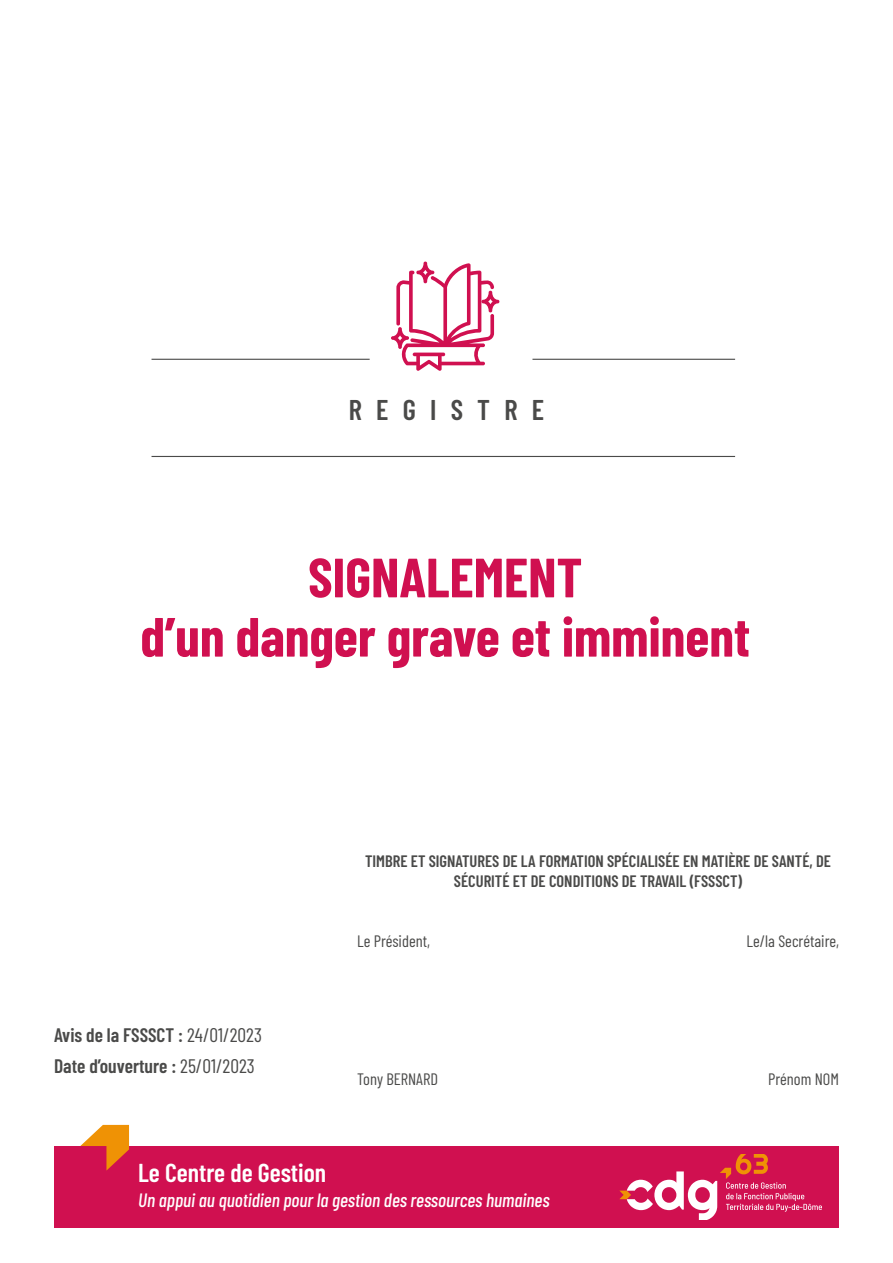
<style>
.page{position:relative;width:893px;height:1263px;background:#fff}
.page>*{position:absolute;margin:0;border:0;box-sizing:border-box;transform-origin:0 0}
.t1{font:700 55.2px/59.2px "Barlow Condensed";color:#d01050;text-align:center}
.t2{font:600 28.5px "Barlow Condensed";letter-spacing:.5em;color:#4a4a49}
.t3{font:600 25.8px "Barlow Condensed";color:#fff}
.t4{font:600 19.5px/32px "Barlow Condensed";color:#4a4a49}
.t5{font:italic 500 19.2px "Barlow Condensed";color:#fff}
.t6{font:600 16.5px/19.8px "Barlow Condensed";color:#4a4a49;text-align:center}
.t7{font:16.5px "Barlow Condensed";color:#4a4a49}
.s1{font-weight:400}
</style>
<div class="page">
<div style="left:54px;top:1146px;width:785px;height:82px;background:#d01050"></div>
<svg style="left:80px;top:1125px;width:49px;height:45px"></svg>
<svg style="left:619px;top:1154px;width:203px;height:66px"></svg>
<hr style="left:152px;top:456px;width:583px;height:1px;background:#4a4a49">
<hr style="left:152px;top:359px;width:218px;height:1px;background:#4a4a49">
<hr style="left:532px;top:359px;width:203px;height:1px;background:#4a4a49">
<svg style="left:391px;top:261px;width:109px;height:110px"></svg>
<h2 class="t2" style="left:349px;top:389px;width:197px">REGISTRE</h2>
<h1 class="t1" style="left:140px;top:545px;width:611px">SIGNALEMENT<br>d’un danger grave et imminent</h1>
<p class="t6" style="left:365px;top:850px;width:467px">TIMBRE ET SIGNATURES DE LA FORMATION SPÉCIALISÉE EN MATIÈRE DE SANTÉ, DE<br>SÉCURITÉ ET DE CONDITIONS DE TRAVAIL (FSSSCT)</p>
<p class="t4" style="left:54px;top:1017px;width:209px">Avis de la FSSSCT : <span class="s1">24/01/2023<br></span>Date d’ouverture : <span class="s1">25/01/2023</span></p>
<p class="t7" style="left:357px;top:929px;width:74px">Le Président,</p>
<p class="t7" style="left:746px;top:929px;width:94px">Le/la Secrétaire,</p>
<p class="t7" style="left:357px;top:1067px;width:82px">Tony BERNARD</p>
<p class="t7" style="left:768px;top:1067px;width:72px">Prénom NOM</p>
<h3 class="t3" style="left:138px;top:1155px;width:190px">Le Centre de Gestion</h3>
<p class="t5" style="left:138px;top:1186px;width:413px">Un appui au quotidien pour la gestion des ressources humaines</p>
</div>
